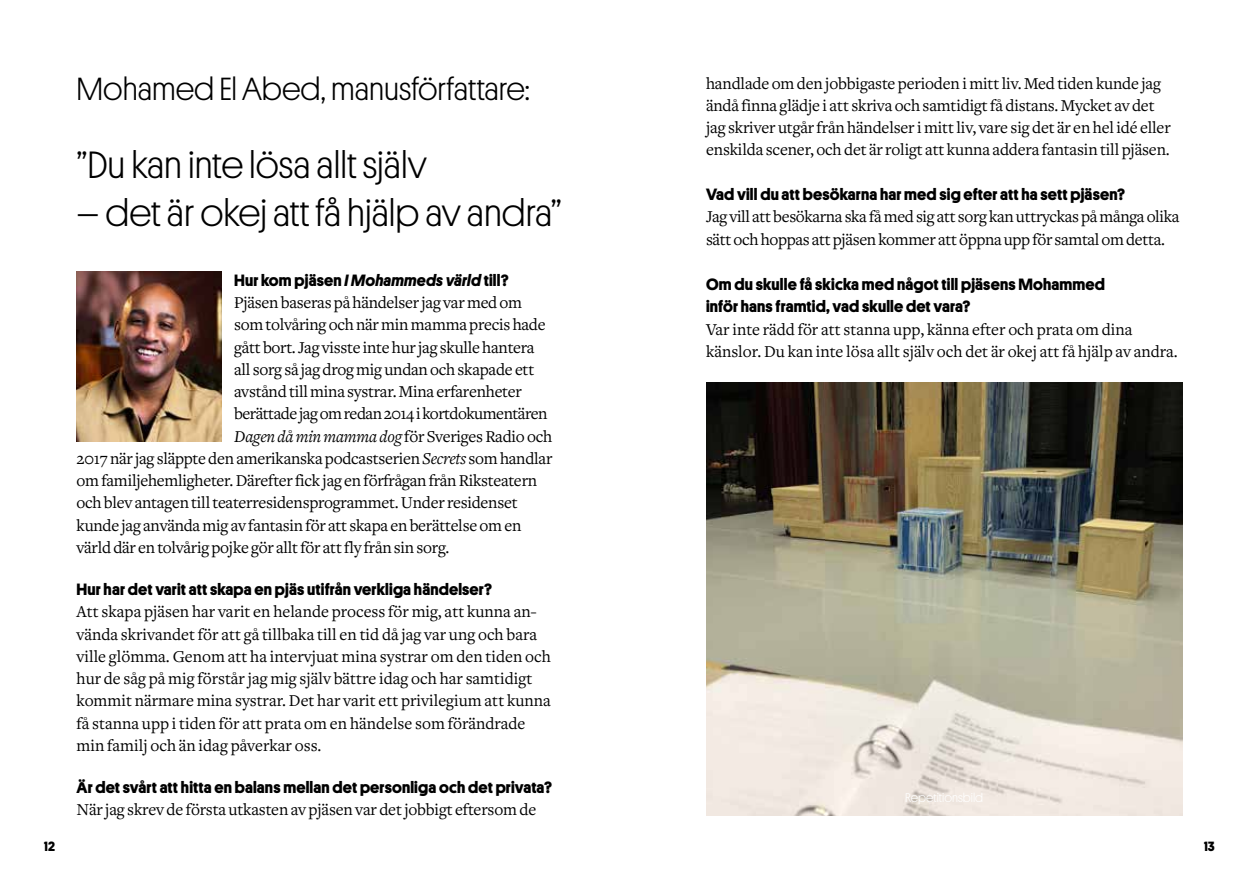
<style>
.page{position:relative;width:1259px;height:893px;background:#fff}
.page>*{position:absolute;margin:0;border:0;box-sizing:border-box;transform-origin:0 0}
.t1{font:300 38.25px "Stage Sans";color:#000}
.t2{font:300 32.25px "Stage Sans";color:#000}
.t3{font:17.25px/22.2px "Curtain Serif";letter-spacing:-.01em;color:#000}
.t4{font:17.25px "Curtain Serif";letter-spacing:-.03em;color:#000}
.t5{font:700 16.5px/22.5px "Stage Sans";letter-spacing:.01em;color:#000}
.t6{font:700 13.5px "Stage Sans";color:#000}
.t7{font:12.75px "Stage Sans";color:#fff}
.s1{font-family:"Platform";font-style:italic}
.s2{font-style:italic}
</style>
<div class="page">
<img style="left:706px;top:383px;width:476px;height:433px">
<img style="left:77px;top:271px;width:144px;height:170px">
<h2 class="t2" style="left:77px;top:66px;width:455px">Mohamed El Abed, manusförfattare:</h2>
<h1 class="t1" style="left:77px;top:138px;width:352px">”Du kan inte lösa allt själv</h1>
<h1 class="t1" style="left:77px;top:186px;width:487px">– det är okej att få hjälp av andra”</h1>
<p class="t5" style="left:234px;top:268px;width:276px">Hur kom pjäsen <span class="s1">I Mohammeds värld</span> till?</p>
<p class="t3" style="left:234px;top:292px;width:290px">Pjäsen baseras på händelser jag var med om</p>
<p class="t3" style="left:234px;top:314px;width:313px">som tolvåring och när min mamma precis hade</p>
<p class="t3" style="left:234px;top:336px;width:302px">gått bort. Jag visste inte hur jag skulle hantera</p>
<p class="t3" style="left:234px;top:358px;width:302px">all sorg så jag drog mig undan och skapade ett</p>
<p class="t3" style="left:234px;top:381px;width:289px">avstånd till mina systrar. Mina erfarenheter</p>
<p class="t4" style="left:234px;top:404px;width:315px">berättade jag om redan 2014 i kortdokumentären</p>
<p class="t3" style="left:234px;top:425px;width:320px"><span class="s2">Dagen då min mamma dog</span> för Sveriges Radio och</p>
<p class="t3" style="left:77px;top:448px;width:477px">2017 när jag släppte den amerikanska podcastserien <span class="s2">Secrets</span> som handlar</p>
<p class="t3" style="left:77px;top:470px;width:462px">om familjehemligheter. Därefter fick jag en förfrågan från Riksteatern</p>
<p class="t3" style="left:77px;top:492px;width:442px">och blev antagen till teaterresidensprogrammet. Under residenset</p>
<p class="t3" style="left:77px;top:514px;width:446px">kunde jag använda mig av fantasin för att skapa en berättelse om en</p>
<p class="t3" style="left:77px;top:537px;width:374px">värld där en tolvårig pojke gör allt för att fly från sin sorg.</p>
<p class="t5" style="left:77px;top:577px;width:417px">Hur har det varit att skapa en pjäs utifrån verkliga händelser?</p>
<p class="t3" style="left:77px;top:601px;width:476px">Att skapa pjäsen har varit en helande process för mig, att kunna an&shy;vända skrivandet för att gå tillbaka till en tid då jag var ung och bara ville glömma. Genom att ha intervjuat mina systrar om den tiden och hur de såg på mig förstår jag mig själv bättre idag och har samtidigt kommit närmare mina systrar. Det har varit ett privilegium att kunna få stanna upp i tiden för att prata om en händelse som förändrade min familj och än idag påverkar oss.</p>
<p class="t5" style="left:77px;top:775px;width:477px">Är det svårt att hitta en balans mellan det personliga och det privata?</p>
<p class="t3" style="left:77px;top:799px;width:461px">När jag skrev de första utkasten av pjäsen var det jobbigt eftersom de</p>
<p class="t3" style="left:706px;top:72px;width:466px">handlade om den jobbigaste perioden i mitt liv. Med tiden kunde jag ändå finna glädje i att skriva och samtidigt få distans. Mycket av det jag skriver utgår från händelser i mitt liv, vare sig det är en hel idé eller enskilda scener, och det är roligt att kunna addera fantasin till pjäsen.</p>
<p class="t5" style="left:706px;top:182px;width:421px">Vad vill du att besökarna har med sig efter att ha sett pjäsen?</p>
<p class="t3" style="left:706px;top:206px;width:475px">Jag vill att besökarna ska få med sig att sorg kan uttryckas på många olika sätt och hoppas att pjäsen kommer att öppna upp för samtal om detta.</p>
<p class="t5" style="left:706px;top:272px;width:400px">Om du skulle få skicka med något till pjäsens Mohammed inför hans framtid, vad skulle det vara?</p>
<p class="t3" style="left:706px;top:318px;width:473px">Var inte rädd för att stanna upp, känna efter och prata om dina känslor. Du kan inte lösa allt själv och det är okej att få hjälp av andra.</p>
<p class="t7" style="left:905px;top:788px;width:79px">Repetitionsbild</p>
<p class="t6" style="left:44px;top:836px;width:12px">12</p>
<p class="t6" style="left:1204px;top:836px;width:12px">13</p>
</div>
